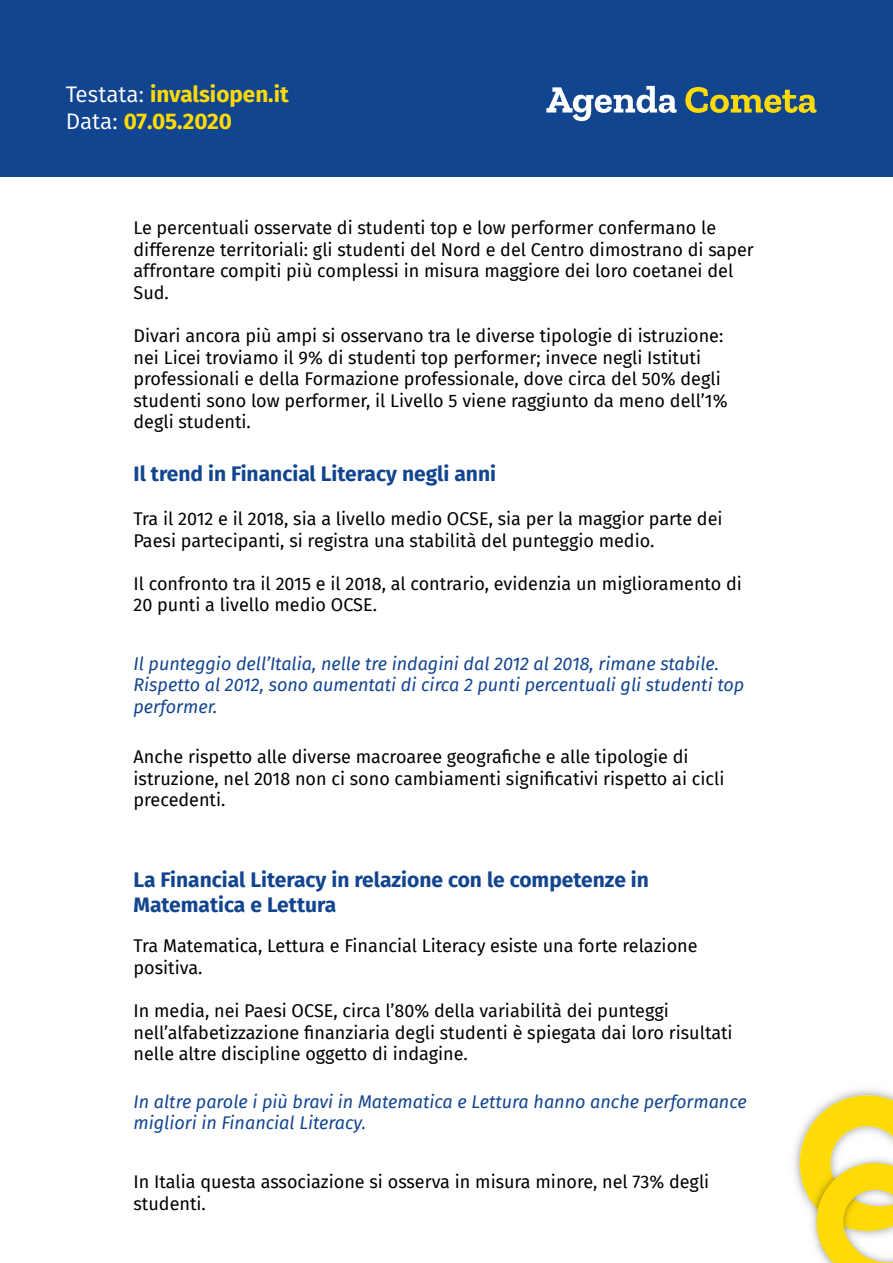
<style>
.page{position:relative;width:893px;height:1263px;background:#fff}
.page>*{position:absolute;margin:0;border:0;box-sizing:border-box;transform-origin:0 0}
.t1{font:700 22.5px/27px "Fira Sans";color:#ffdb05}
.t2{font:700 21px/25.2px "Fira Sans";color:#12458f}
.t3{font:18px/21.6px "Fira Sans";color:#000}
.t4{font:italic 18px/21.6px "Fira Sans";color:#12458f}
.s1{font-weight:400;color:#fff}
</style>
<div class="page">
<svg style="left:794px;top:1089px;width:99px;height:174px"></svg>
<div style="left:0;top:0;width:893px;height:176px;background:#12458f"></div>
<svg style="left:546px;top:86px;width:131px;height:35px"></svg>
<svg style="left:685px;top:87px;width:131px;height:26px"></svg>
<p class="t1" style="left:66px;top:79px;width:224px"><span class="s1">Testata:</span> invalsiopen.it<br><span class="s1">Data:</span> 07.05.2020</p>
<p class="t3" style="left:134px;top:216px;width:622px">Le percentuali osservate di studenti top e low performer confermano le differenze territoriali: gli studenti del Nord e del Centro dimostrano di saper affrontare compiti più complessi in misura maggiore dei loro coetanei del Sud.</p>
<p class="t3" style="left:134px;top:324px;width:595px">Divari ancora più ampi si osservano tra le diverse tipologie di istruzione: nei Licei troviamo il 9% di studenti top performer; invece negli Istituti professionali e della Formazione professionale, dove circa del 50% degli studenti sono low performer, il Livello 5 viene raggiunto da meno dell’1% degli studenti.</p>
<p class="t2" style="left:134px;top:460px;width:364px">Il trend in Financial Literacy negli anni</p>
<p class="t3" style="left:134px;top:507px;width:591px">Tra il 2012 e il 2018, sia a livello medio OCSE, sia per la maggior parte dei<br>Paesi partecipanti, si registra una stabilità del punteggio medio.</p>
<p class="t3" style="left:134px;top:572px;width:610px">Il confronto tra il 2015 e il 2018, al contrario, evidenzia un miglioramento di<br>20 punti a livello medio OCSE.</p>
<p class="t4" style="left:134px;top:652px;width:612px">Il punteggio dell’Italia, nelle tre indagini dal 2012 al 2018, rimane stabile.<br>Rispetto al 2012, sono aumentati di circa 2 punti percentuali gli studenti top performer.</p>
<p class="t3" style="left:134px;top:745px;width:592px">Anche rispetto alle diverse macroaree geografiche e alle tipologie di istruzione, nel 2018 non ci sono cambiamenti significativi rispetto ai cicli precedenti.</p>
<p class="t2" style="left:134px;top:866px;width:517px">La Financial Literacy in relazione con le competenze in<br>Matematica e Lettura</p>
<p class="t3" style="left:134px;top:935px;width:565px">Tra Matematica, Lettura e Financial Literacy esiste una forte relazione positiva.</p>
<p class="t3" style="left:134px;top:1000px;width:601px">In media, nei Paesi OCSE, circa l’80% della variabilità dei punteggi nell’alfabetizzazione finanziaria degli studenti è spiegata dai loro risultati nelle altre discipline oggetto di indagine.</p>
<p class="t4" style="left:134px;top:1090px;width:615px">In altre parole i più bravi in Matematica e Lettura hanno anche performance migliori in Financial Literacy.</p>
<p class="t3" style="left:134px;top:1171px;width:577px">In Italia questa associazione si osserva in misura minore, nel 73% degli studenti.</p>
</div>
